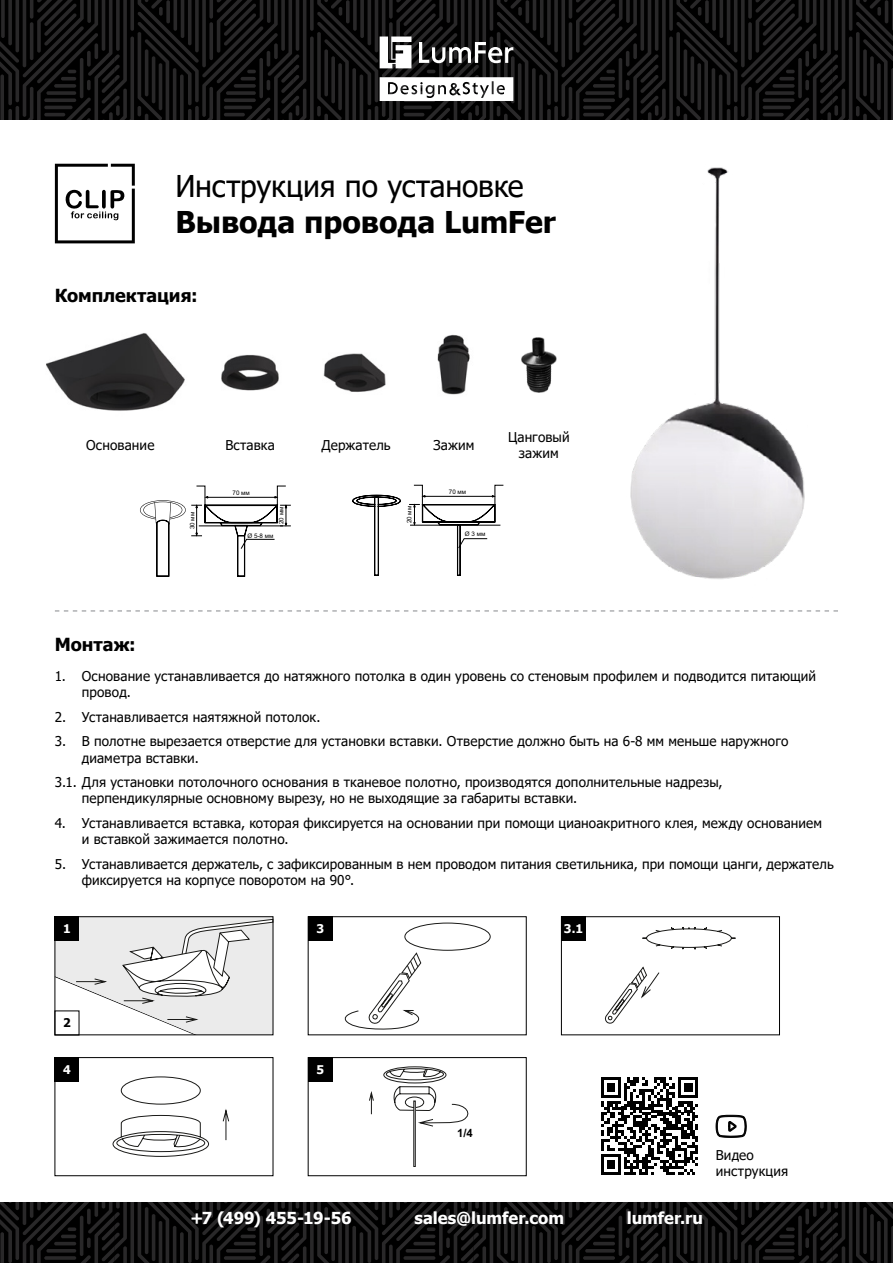
<style>
.page{position:relative;width:893px;height:1263px;background:#fff}
.page>*{position:absolute;margin:0;border:0;box-sizing:border-box;transform-origin:0 0}
.t1{font:30px "Tahoma";letter-spacing:-.005em;color:#000}
.t2{font:700 30px "Tahoma";color:#000}
.t3{font:700 18px "Tahoma";color:#000}
.t4{font:700 16.5px "Tahoma";letter-spacing:-.005em;color:#fff}
.t5{font:13.5px/16.2px "Tahoma";letter-spacing:.01em;color:#000}
.t6{font:700 12px "Tahoma";color:#fff}
.t7{font:700 12px "Tahoma";color:#000}
.t8{font:700 11.4px "Arial";color:#000}
.t9{font:6.3px "Arial";color:#000}
</style>
<div class="page">
<svg style="left:0;top:1202px;width:893px;height:61px;background:#111"></svg>
<svg style="left:0;top:0;width:893px;height:119px;background:#121112"></svg>
<svg style="left:380px;top:37px;width:31px;height:31px"></svg>
<svg style="left:419px;top:42px;width:94px;height:21px"></svg>
<svg style="left:380px;top:77px;width:133px;height:24px"></svg>
<svg style="left:55px;top:164px;width:80px;height:79px"></svg>
<img style="left:221px;top:355px;width:58px;height:36px">
<img style="left:323px;top:353px;width:63px;height:39px">
<img style="left:437px;top:334px;width:33px;height:61px">
<img style="left:521px;top:337px;width:36px;height:56px">
<img style="left:46px;top:333px;width:139px;height:78px">
<img style="left:630px;top:167px;width:175px;height:412px">
<svg style="left:601px;top:1077px;width:97px;height:98px"></svg>
<svg style="left:716px;top:1115px;width:31px;height:23px"></svg>
<div style="left:374px;top:497px;width:5px;height:79px;background:#000"></div>
<svg style="left:352px;top:495px;width:49px;height:12px"></svg>
<hr style="left:410px;top:525px;width:90px;height:1px;background:#000">
<hr style="left:457px;top:524px;width:3px;height:52px;background:#000">
<div style="left:458px;top:525px;width:2px;height:50px;background:#000;border:1px solid #000"></div>
<svg style="left:458px;top:538px;width:30px;height:10px"></svg>
<svg style="left:409px;top:485px;width:95px;height:40px"></svg>
<svg style="left:140px;top:486px;width:151px;height:90px"></svg>
<svg style="left:55px;top:610px;width:783px;height:1px"></svg>
<svg style="left:57px;top:918px;width:214px;height:115px"></svg>
<div style="left:55px;top:916px;width:218px;height:119px;border:1px solid #000"></div>
<svg style="left:344px;top:922px;width:147px;height:108px"></svg>
<div style="left:308px;top:916px;width:218px;height:119px;border:1px solid #000"></div>
<svg style="left:605px;top:966px;width:55px;height:58px"></svg>
<svg style="left:642px;top:927px;width:94px;height:23px"></svg>
<div style="left:561px;top:916px;width:219px;height:119px;border:1px solid #000"></div>
<svg style="left:112px;top:1076px;width:117px;height:81px"></svg>
<div style="left:55px;top:1057px;width:218px;height:119px;border:1px solid #000"></div>
<svg style="left:369px;top:1066px;width:100px;height:101px"></svg>
<div style="left:308px;top:1057px;width:218px;height:119px;border:1px solid #000"></div>
<div style="left:55px;top:916px;width:24px;height:25px;background:#000"></div>
<div style="left:55px;top:1058px;width:24px;height:24px;background:#000"></div>
<div style="left:308px;top:916px;width:24px;height:25px;background:#000"></div>
<div style="left:308px;top:1058px;width:24px;height:24px;background:#000"></div>
<div style="left:561px;top:916px;width:25px;height:25px;background:#000"></div>
<h1 class="t1" style="left:176px;top:166px;width:350px">Инструкция по установке</h1>
<h1 class="t2" style="left:176px;top:201px;width:382px">Вывода провода LumFer</h1>
<h2 class="t3" style="left:55px;top:282px;width:144px">Комплектация:</h2>
<p class="t5" style="left:86px;top:438px;width:70px">Основание</p>
<p class="t5" style="left:225px;top:438px;width:51px">Вставка</p>
<p class="t5" style="left:322px;top:438px;width:71px">Держатель</p>
<p class="t5" style="left:433px;top:438px;width:42px">Зажим</p>
<p class="t5" style="left:508px;top:429px;width:63px;text-align:center">Цанговый зажим</p>
<p class="t9" style="left:233px;top:488px;width:19px">70 мм</p>
<p class="t9" style="left:188px;top:529px;width:19px;rotate:-90deg">30 мм</p>
<p class="t9" style="left:277px;top:524px;width:19px;rotate:-90deg">20 мм</p>
<p class="t9" style="left:247px;top:531px;width:27px">Ø 5-8 мм</p>
<p class="t9" style="left:405px;top:523px;width:19px;rotate:-90deg">20 мм</p>
<p class="t9" style="left:449px;top:487px;width:19px">70 мм</p>
<p class="t9" style="left:465px;top:530px;width:22px">Ø 3 мм</p>
<h2 class="t3" style="left:55px;top:632px;width:82px">Монтаж:</h2>
<p class="t5" style="left:82px;top:668px;width:736px;text-indent:-27px">1. Основание устанавливается до натяжного потолка в один уровень со стеновым профилем и подводится питающий провод.</p>
<p class="t5" style="left:55px;top:709px;width:267px">2. Устанавливается наятяжной потолок.</p>
<p class="t5" style="left:82px;top:734px;width:708px;text-indent:-27px">3. В полотне вырезается отверстие для установки вставки. Отверстие должно быть на 6-8 мм меньше наружного диаметра вставки.</p>
<p class="t5" style="left:82px;top:775px;width:642px;text-indent:-27px">3.1. Для установки потолочного основания в тканевое полотно, производятся дополнительные надрезы, перпендикулярные основному вырезу, но не выходящие за габариты вставки.</p>
<p class="t5" style="left:82px;top:816px;width:742px;text-indent:-27px">4. Устанавливается вставка, которая фиксируется на основании при помощи цианоакритного клея, между основанием и вставкой зажимается полотно.</p>
<p class="t5" style="left:82px;top:857px;width:753px;text-indent:-27px">5. Устанавливается держатель, с зафиксированным в нем проводом питания светильника, при помощи цанги, держатель фиксируется на корпусе поворотом на 90°.</p>
<p class="t6" style="left:63px;top:920px;width:9px">1</p>
<p class="t7" style="left:63px;top:1014px;width:9px">2</p>
<p class="t6" style="left:63px;top:1061px;width:9px">4</p>
<p class="t6" style="left:316px;top:920px;width:9px">3</p>
<p class="t6" style="left:564px;top:920px;width:21px">3.1</p>
<p class="t6" style="left:316px;top:1061px;width:9px">5</p>
<p class="t8" style="left:457px;top:1124px;width:17px">1/4</p>
<p class="t4" style="left:190px;top:1206px;width:163px">+7 (499) 455-19-56</p>
<p class="t4" style="left:414px;top:1206px;width:151px">sales@lumfer.com</p>
<p class="t4" style="left:627px;top:1206px;width:77px">lumfer.ru</p>
<p class="t5" style="left:716px;top:1147px;width:74px">Видео инструкция</p>
</div>
